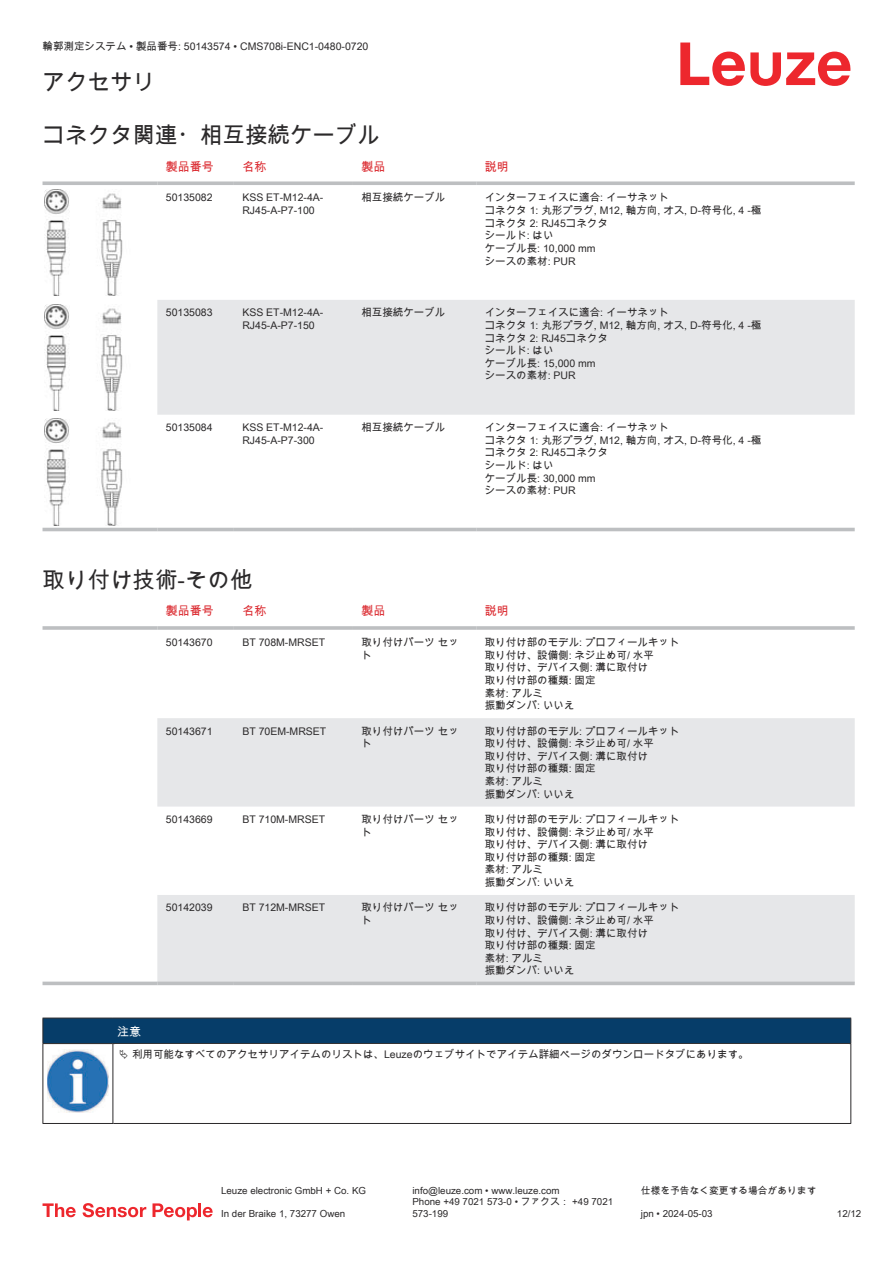
<style>
.page{position:relative;width:893px;height:1263px;background:#fff}
.page>*{position:absolute;margin:0;border:0;box-sizing:border-box;transform-origin:0 0}
.t1{font:22.5px "Arial Unicode MS";color:#2b292a}
.t2{font:12px "Arial Unicode MS";color:#db2a30}
.t3{font:12px "Arial Unicode MS";color:#fff}
.t4{font:10.5px/12.6px "Arial Unicode MS";color:#2b292a}
.t5{font:9.75px/11.7px "Arial Unicode MS";color:#2b292a}
</style>
<div class="page">
<svg style="left:680px;top:43px;width:170px;height:43px"></svg>
<svg style="left:43px;top:195px;width:812px;height:337px"></svg>
<div style="left:157px;top:300px;width:698px;height:115px;background:#e6e7e9"></div>
<svg style="left:43px;top:181px;width:114px;height:4px"></svg>
<svg style="left:157px;top:181px;width:77px;height:4px"></svg>
<svg style="left:234px;top:181px;width:119px;height:4px"></svg>
<svg style="left:353px;top:181px;width:123px;height:4px"></svg>
<svg style="left:476px;top:181px;width:379px;height:4px;background:#c4c6c8"></svg>
<hr style="left:43px;top:528px;width:114px;height:3px;background:#bdbfc1">
<hr style="left:157px;top:528px;width:77px;height:3px;background:#bdbfc1">
<hr style="left:234px;top:528px;width:119px;height:3px;background:#bdbfc1">
<hr style="left:353px;top:528px;width:123px;height:3px;background:#bdbfc1">
<hr style="left:476px;top:528px;width:379px;height:3px;background:#bdbfc1">
<img style="left:45px;top:189px;width:93px;height:107px">
<img style="left:45px;top:304px;width:93px;height:106px">
<img style="left:45px;top:419px;width:93px;height:106px">
<svg style="left:157px;top:718px;width:698px;height:263px;fill:#e6e7e9"></svg>
<hr style="left:43px;top:626px;width:114px;height:4px;background:#bdbfc1">
<hr style="left:157px;top:626px;width:77px;height:4px;background:#c9cbcd">
<hr style="left:234px;top:626px;width:119px;height:4px;background:#c4c6c7">
<hr style="left:353px;top:626px;width:123px;height:4px;background:#bdbfc1">
<hr style="left:476px;top:626px;width:379px;height:4px;background:#c9cbcd">
<svg style="left:43px;top:981px;width:114px;height:4px"></svg>
<svg style="left:157px;top:981px;width:77px;height:4px"></svg>
<svg style="left:234px;top:981px;width:119px;height:4px"></svg>
<svg style="left:353px;top:981px;width:123px;height:4px"></svg>
<svg style="left:476px;top:981px;width:379px;height:4px;background:#c3c5c7"></svg>
<hr style="left:43px;top:1043px;width:70px;height:1px;background:#2b292a">
<div style="left:43px;top:1018px;width:808px;height:25px;background:#063d69"></div>
<hr style="left:113px;top:1043px;width:738px;height:1px;background:#2b292a">
<hr style="left:43px;top:1044px;width:1px;height:75px;background:#2b292a">
<hr style="left:113px;top:1044px;width:1px;height:75px;background:#2b292a">
<hr style="left:850px;top:1044px;width:1px;height:75px;background:#2b292a">
<hr style="left:43px;top:1123px;width:70px;height:1px;background:#2b292a">
<hr style="left:113px;top:1123px;width:738px;height:1px;background:#2b292a">
<img style="left:47px;top:1050px;width:61px;height:63px">
<svg style="left:43px;top:1203px;width:33px;height:14px"></svg>
<svg style="left:83px;top:1203px;width:63px;height:14px"></svg>
<svg style="left:153px;top:1203px;width:44px;height:17px"></svg>
<hr style="left:198px;top:1203px;width:3px;height:14px;background:#ed272d">
<svg style="left:203px;top:1207px;width:10px;height:10px"></svg>
<p class="t4" style="left:43px;top:40px;width:327px">輪郭測定システム • 製品番号: 50143574 • CMS708i-ENC1-0480-0720</p>
<h1 class="t1" style="left:43px;top:66px;width:114px">アクセサリ</h1>
<h1 class="t1" style="left:43px;top:119px;width:339px">コネクタ関連・相互接続ケーブル</h1>
<p class="t2" style="left:166px;top:158px;width:49px">製品番号</p>
<p class="t2" style="left:242px;top:158px;width:25px">名称</p>
<p class="t2" style="left:361px;top:158px;width:25px">製品</p>
<p class="t2" style="left:485px;top:158px;width:25px">説明</p>
<p class="t4" style="left:166px;top:191px;width:48px">50135082</p>
<p class="t4" style="left:242px;top:191px;width:83px">KSS ET-M12-4A-<br>RJ45-A-P7-100</p>
<p class="t4" style="left:361px;top:191px;width:85px">相互接続ケーブル</p>
<p class="t4" style="left:485px;top:191px;width:278px">インターフェイスに適合: イーサネット<br>コネクタ 1: 丸形プラグ, M12, 軸方向, オス, D-符号化, 4 -極コネクタ 2: RJ45コネクタ<br>シールド: はい<br>ケーブル長: 10,000 mm<br>シースの素材: PUR</p>
<p class="t4" style="left:166px;top:306px;width:48px">50135083</p>
<p class="t4" style="left:242px;top:306px;width:83px">KSS ET-M12-4A-<br>RJ45-A-P7-150</p>
<p class="t4" style="left:361px;top:306px;width:85px">相互接続ケーブル</p>
<p class="t4" style="left:485px;top:306px;width:278px">インターフェイスに適合: イーサネット<br>コネクタ 1: 丸形プラグ, M12, 軸方向, オス, D-符号化, 4 -極コネクタ 2: RJ45コネクタ<br>シールド: はい<br>ケーブル長: 15,000 mm<br>シースの素材: PUR</p>
<p class="t4" style="left:166px;top:421px;width:48px">50135084</p>
<p class="t4" style="left:242px;top:421px;width:83px">KSS ET-M12-4A-<br>RJ45-A-P7-300</p>
<p class="t4" style="left:361px;top:421px;width:85px">相互接続ケーブル</p>
<p class="t4" style="left:485px;top:421px;width:278px">インターフェイスに適合: イーサネット<br>コネクタ 1: 丸形プラグ, M12, 軸方向, オス, D-符号化, 4 -極コネクタ 2: RJ45コネクタ<br>シールド: はい<br>ケーブル長: 30,000 mm<br>シースの素材: PUR</p>
<h1 class="t1" style="left:43px;top:564px;width:211px">取り付け技術-その他</h1>
<p class="t2" style="left:166px;top:602px;width:49px">製品番号</p>
<p class="t2" style="left:242px;top:602px;width:25px">名称</p>
<p class="t2" style="left:361px;top:602px;width:25px">製品</p>
<p class="t2" style="left:485px;top:602px;width:25px">説明</p>
<p class="t4" style="left:166px;top:636px;width:48px">50143670</p>
<p class="t4" style="left:242px;top:636px;width:84px">BT 708M-MRSET</p>
<p class="t4" style="left:361px;top:636px;width:99px">取り付けパーツ セット</p>
<p class="t4" style="left:485px;top:636px;width:196px">取り付け部のモデル: プロフィールキット取り付け、設備側: ネジ止め可/ 水平<br>取り付け、デバイス側: 溝に取付け<br>取り付け部の種類: 固定<br>素材: アルミ<br>振動ダンパ: いいえ</p>
<p class="t4" style="left:166px;top:724px;width:48px">50143671</p>
<p class="t4" style="left:242px;top:724px;width:86px">BT 70EM-MRSET</p>
<p class="t4" style="left:361px;top:724px;width:99px">取り付けパーツ セット</p>
<p class="t4" style="left:485px;top:724px;width:196px">取り付け部のモデル: プロフィールキット取り付け、設備側: ネジ止め可/ 水平<br>取り付け、デバイス側: 溝に取付け<br>取り付け部の種類: 固定<br>素材: アルミ<br>振動ダンパ: いいえ</p>
<p class="t4" style="left:166px;top:813px;width:48px">50143669</p>
<p class="t4" style="left:242px;top:813px;width:84px">BT 710M-MRSET</p>
<p class="t4" style="left:361px;top:813px;width:99px">取り付けパーツ セット</p>
<p class="t4" style="left:485px;top:813px;width:196px">取り付け部のモデル: プロフィールキット取り付け、設備側: ネジ止め可/ 水平<br>取り付け、デバイス側: 溝に取付け<br>取り付け部の種類: 固定<br>素材: アルミ<br>振動ダンパ: いいえ</p>
<p class="t4" style="left:166px;top:901px;width:48px">50142039</p>
<p class="t4" style="left:242px;top:901px;width:84px">BT 712M-MRSET</p>
<p class="t4" style="left:361px;top:901px;width:99px">取り付けパーツ セット</p>
<p class="t4" style="left:485px;top:901px;width:196px">取り付け部のモデル: プロフィールキット取り付け、設備側: ネジ止め可/ 水平<br>取り付け、デバイス側: 溝に取付け<br>取り付け部の種類: 固定<br>素材: アルミ<br>振動ダンパ: いいえ</p>
<p class="t3" style="left:117px;top:1023px;width:25px">注意</p>
<p class="t4" style="left:132px;top:1048px;width:618px">利用可能なすべてのアクセサリアイテムのリストは、Leuzeのウェブサイトでアイテム詳細ページのダウンロードタブにあります。</p>
<p class="t5" style="left:221px;top:1184px;width:146px">Leuze electronic GmbH + Co. KG</p>
<p class="t5" style="left:412px;top:1184px;width:149px">info@leuze.com • www.leuze.com</p>
<p class="t5" style="left:641px;top:1184px;width:177px">仕様を予告なく変更する場合があります</p>
<p class="t5" style="left:221px;top:1207px;width:126px">In der Braike 1, 73277 Owen</p>
<p class="t5" style="left:412px;top:1196px;width:202px">Phone +49 7021 573-0 • ファクス： +49 7021<br>573-199</p>
<p class="t5" style="left:641px;top:1207px;width:73px">jpn • 2024-05-03</p>
<p class="t5" style="left:837px;top:1207px;width:26px">12/12</p>
</div>
